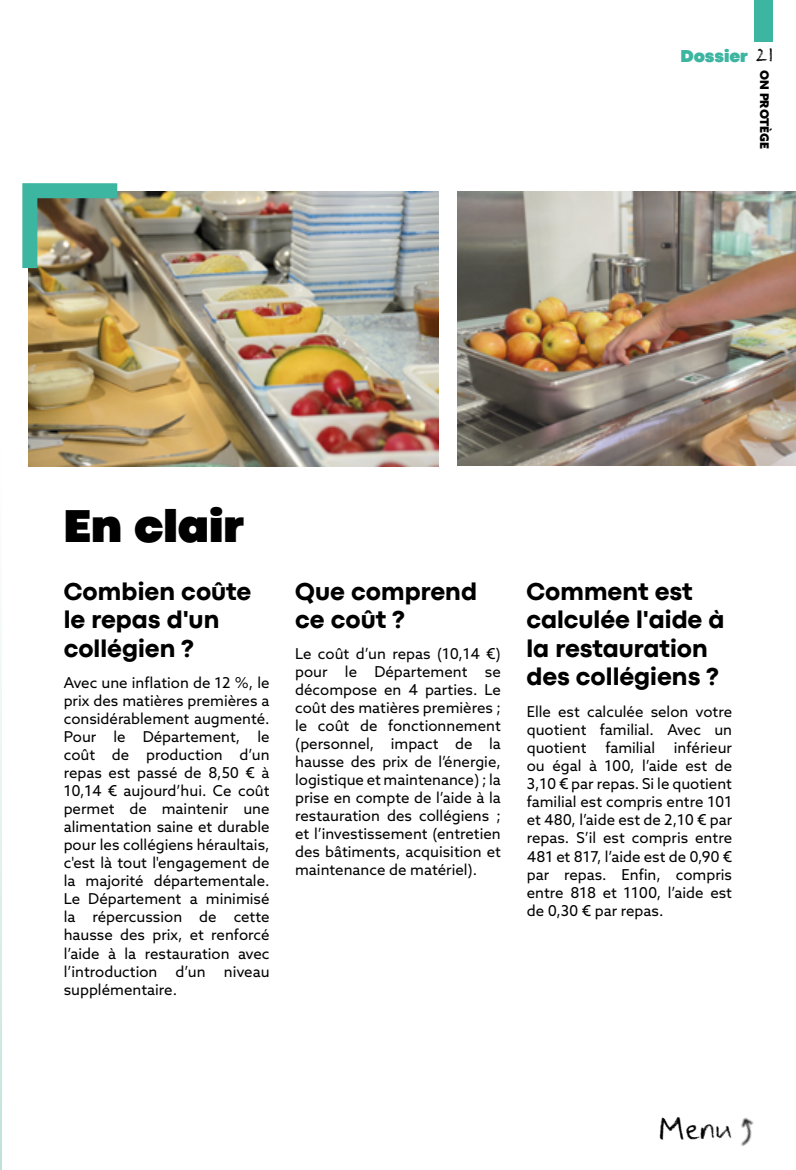
<style>
.page{position:relative;width:796px;height:1170px;background:#fff}
.page>*{position:absolute;margin:0;border:0;box-sizing:border-box;transform-origin:0 0}
.t1{font:900 48px "Codec Pro";color:#000}
.t2{font:30px "Frank Reaction";color:#000}
.t3{font:800 25.5px/28.5px "Codec Pro";color:#000}
.t4{font:900 18px "Codec Pro";color:#3cb5a1}
.t5{font:15px/18px "Azo Sans";color:#000;text-align:justify}
.t6{font:900 12px "Azo Sans";color:#000}
.s1{font-family:"Frank Reaction";font-weight:400;font-size:19.5px;color:#000}
</style>
<div class="page">
<img style="left:28px;top:192px;width:410px;height:274px">
<img style="left:457px;top:191px;width:338px;height:275px">
<svg style="left:0;top:621px;width:1px;height:548px"></svg>
<div style="left:753px;top:0;width:19px;height:42px;background:#3cb5a1"></div>
<img style="left:22px;top:183px;width:110px;height:100px">
<img style="left:741px;top:1117px;width:13px;height:29px">
<h1 class="t1" style="left:63px;top:497px;width:182px">En clair</h1>
<p class="t4" style="left:680px;top:45px;width:95px">Dossier <span class="s1">21</span></p>
<p class="t6" style="left:772px;top:70px;width:81px;rotate:90deg">ON PROTÈGE</p>
<h3 class="t3" style="left:64px;top:576px;width:189px">Combien coûte le repas d'un collégien ?</h3>
<h3 class="t3" style="left:295px;top:576px;width:183px">Que comprend ce coût ?</h3>
<h3 class="t3" style="left:526px;top:576px;width:200px">Comment est calculée l'aide à la restauration</h3>
<p class="t5" style="left:295px;top:644px;width:207px">Le coût d’un repas (10,14 €) pour le Département se décompose en 4 parties. Le coût des matières premières ; le coût de fonctionnement (personnel, impact de la hausse des prix de l’énergie, logistique et maintenance) ; la prise en compte de l’aide à la restauration des collégiens ; et l’investissement (entretien des bâtiments, acquisition et maintenance de matériel).</p>
<p class="t5" style="left:64px;top:673px;width:207px">Avec une inflation de 12 %, le</p>
<h3 class="t3" style="left:526px;top:662px;width:194px">des collégiens ?</h3>
<p class="t5" style="left:64px;top:691px;width:207px">prix des matières premières a considérablement augmenté.<br>Pour le Département, le coût de production d’un repas est passé de 8,50 € à 10,14 € aujourd’hui. Ce coût permet de maintenir une alimentation saine et durable pour les collégiens héraultais, c'est là tout l'engagement de la majorité départementale.<br>Le Département a minimisé la répercussion de cette hausse des prix, et renforcé l’aide à la restauration avec l’introduction d’un niveau supplémentaire.</p>
<p class="t5" style="left:526px;top:702px;width:207px">Elle est calculée selon votre quotient familial. Avec un quotient</p>
<p class="t5" style="left:526px;top:738px;width:207px;text-indent:147px">inférieur ou égal à 100, l’aide est de 3,10 € par repas. Si le quotient familial est compris entre 101 et 480, l’aide est de 2,10 € par repas. S’il est compris entre 481 et 817, l’aide est de 0,90 € par repas. Enfin, compris entre 818 et 1100, l’aide est de 0,30 € par repas.</p>
<p class="t5" style="left:605px;top:738px;width:51px">familial</p>
<h2 class="t2" style="left:657px;top:1108px;width:76px">Menu</h2>
</div>
